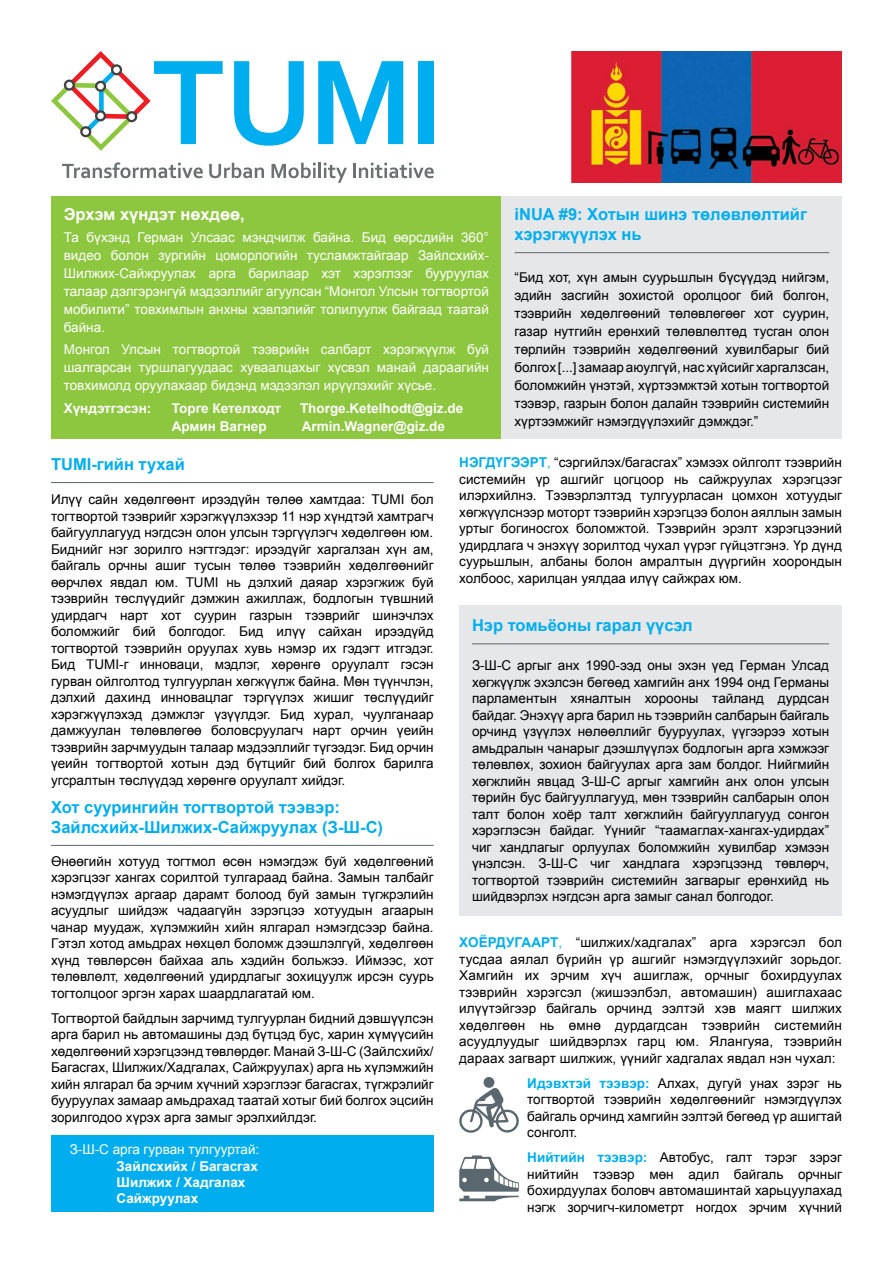
<style>
.page{position:relative;width:893px;height:1263px;background:#fff}
.page>*{position:absolute;margin:0;border:0;box-sizing:border-box;transform-origin:0 0}
.t1{font:700 16.5px/19.8px "MAK Arial";color:#00aeef}
.t2{font:700 16.5px "MAK Arial";color:#fff}
.t3{font:13.5px/16.5px "MAK Arial";color:#000;text-align:justify}
.t4{font:13.5px/18px "MAK Arial";color:#fff;text-align:justify}
.t5{font:700 13.5px/16.2px "MAK Arial";color:#fff}
.s1{font-weight:700;color:#00aeef}
.s2{color:#00aeef}
</style>
<div class="page">
<div style="left:51px;top:196px;width:451px;height:242px;background:#8dc63f"></div>
<div style="left:502px;top:196px;width:340px;height:242px;background:#e6e7e8"></div>
<div style="left:51px;top:1135px;width:383px;height:77px;background:#00aeef"></div>
<hr style="left:514px;top:252px;width:315px;height:1px;background:#5a676e">
<hr style="left:51px;top:845px;width:383px;height:1px;background:#5a676e">
<div style="left:459px;top:605px;width:383px;height:310px;background:#e6e7e8"></div>
<hr style="left:472px;top:643px;width:357px;height:1px;background:#5a676e">
<svg style="left:459px;top:1087px;width:60px;height:46px"></svg>
<div style="left:483px;top:1077px;width:11px;height:11px;background:#5a676e;border-radius:50%"></div>
<svg style="left:459px;top:1155px;width:60px;height:46px"></svg>
<svg style="left:234px;top:61px;width:70px;height:85px"></svg>
<svg style="left:318px;top:61px;width:85px;height:83px"></svg>
<div style="left:418px;top:61px;width:15px;height:83px;background:#00aeef"></div>
<svg style="left:51px;top:51px;width:172px;height:100px"></svg>
<svg style="left:62px;top:162px;width:141px;height:16px"></svg>
<svg style="left:209px;top:163px;width:55px;height:15px"></svg>
<svg style="left:271px;top:163px;width:45px;height:15px"></svg>
<hr style="left:318px;top:163px;width:3px;height:15px;background:#6b7172">
<svg style="left:324px;top:163px;width:23px;height:20px"></svg>
<hr style="left:353px;top:164px;width:3px;height:14px;background:#6b7172">
<svg style="left:359px;top:163px;width:75px;height:15px"></svg>
<img style="left:572px;top:51px;width:270px;height:132px">
<hr style="left:51px;top:482px;width:383px;height:1px;background:#5a676e">
<p class="t2" style="left:64px;top:203px;width:183px">Эрхэм хүндэт нөхдөө,</p>
<p class="t4" style="left:64px;top:228px;width:427px">Та бүхэнд Герман Улсаас мэндчилж байна. Бид өөрсдийн 360° видео болон зургийн цоморлогийн тусламжтайгаар Зайлсхийх-Шилжих-Сайжруулах арга барилаар хэт хэрэглээг бууруулах талаар дэлгэрэнгүй мэдээллийг агуулсан “Монгол Улсын тогтвортой мобилити” товхимлын анхны хэвлэлийг толилуулж байгаад таатай байна.</p>
<p class="t4" style="left:64px;top:341px;width:427px">Монгол Улсын тогтвортой тээврийн салбарт хэрэгжүүлж буй шалгарсан туршлагуудаас хуваалцахыг хүсвэл манай дараагийн товхимолд оруулахаар бидэнд мэдээлэл ирүүлэхийг хүсье.</p>
<p class="t5" style="left:64px;top:400px;width:89px">Хүндэтгэсэн:</p>
<p class="t5" style="left:172px;top:400px;width:111px">Торге Кетелходт</p>
<p class="t5" style="left:300px;top:400px;width:165px">Thorge.Ketelhodt@giz.de</p>
<p class="t5" style="left:172px;top:418px;width:96px">Армин Вагнер</p>
<p class="t5" style="left:302px;top:418px;width:145px">Armin.Wagner@giz.de</p>
<p class="t1" style="left:514px;top:205px;width:294px">iNUA #9: Хотын шинэ төлөвлөлтийг хэрэгжүүлэх нь</p>
<p class="t3" style="left:514px;top:269px;width:316px;line-height:18px">“Бид хот, хүн амын суурьшлын бүсүүдэд нийгэм, эдийн засгийн зохистой оролцоог бий болгон, тээврийн хөдөлгөөний төлөвлөгөөг хот суурин, газар нутгийн ерөнхий төлөвлөлтөд тусган олон төрлийн тээврийн хөдөлгөөний хувилбарыг бий болгох [...] замаар аюулгүй, нас хүйсийг харгалзсан, боломжийн үнэтэй, хүртээмжтэй хотын тогтвортой тээвэр, газрын болон далайн тээврийн системийн хүртээмжийг нэмэгдүүлэхийг дэмждэг.”</p>
<p class="t1" style="left:51px;top:454px;width:135px">TUMI-гийн тухай</p>
<p class="t3" style="left:51px;top:491px;width:384px">Илүү сайн хөдөлгөөнт ирээдүйн төлөө хамтдаа: TUMI бол тогтвортой тээврийг хэрэгжүүлэхээр 11 нэр хүндтэй хамтрагч байгууллагууд нэгдсэн олон улсын тэргүүлэгч хөдөлгөөн юм.<br>Биднийг нэг зорилго нэгтгэдэг: ирээдүйг харгалзан хүн ам, байгаль орчны ашиг тусын төлөө тээврийн хөдөлгөөнийг өөрчлөх явдал юм. TUMI нь дэлхий даяар хэрэгжиж буй тээврийн төслүүдийг дэмжин ажиллаж, бодлогын түвшний удирдагч нарт хот суурин газрын тээврийг шинэчлэх боломжийг бий болгодог. Бид илүү сайхан ирээдүйд тогтвортой тээврийн оруулах хувь нэмэр их гэдэгт итгэдэг.<br>Бид TUMI-г инноваци, мэдлэг, хөрөнгө оруулалт гэсэн гурван ойлголтод тулгуурлан хөгжүүлж байна. Мөн түүнчлэн, дэлхий дахинд инновацлаг тэргүүлэх жишиг төслүүдийг хэрэгжүүлэхэд дэмжлэг үзүүлдэг. Бид хурал, чуулганаар дамжуулан төлөвлөгөө боловсруулагч нарт орчин үеийн тээврийн зарчмуудын талаар мэдээллийг түгээдэг. Бид орчин үеийн тогтвортой хотын дэд бүтцийг бий болгох барилга угсралтын төслүүдэд хөрөнгө оруулалт хийдэг.</p>
<p class="t1" style="left:51px;top:798px;width:334px">Хот суурингийн тогтвортой тээвэр:<br>Зайлсхийх-Шилжих-Сайжруулах (З-Ш-С)</p>
<p class="t3" style="left:51px;top:853px;width:384px">Өнөөгийн хотууд тогтмол өсөн нэмэгдэж буй хөдөлгөөний хэрэгцээг хангах сорилтой тулгараад байна. Замын талбайг нэмэгдүүлэх аргаар дарамт болоод буй замын түгжрэлийн асуудлыг шийдэж чадаагүйн зэрэгцээ хотуудын агаарын чанар муудаж, хүлэмжийн хийн ялгарал нэмэгдсээр байна.<br>Гэтэл хотод амьдрах нөхцөл боломж дээшлэлгүй, хөдөлгөөн хүнд төвлөрсөн байхаа аль хэдийн больжээ. Иймээс, хот төлөвлөлт, хөдөлгөөний удирдлагыг зохицуулж ирсэн суурь тогтолцоог эргэн харах шаардлагатай юм.</p>
<p class="t3" style="left:51px;top:1010px;width:384px">Тогтвортой байдлын зарчимд тулгуурлан бидний дэвшүүлсэн арга барил нь автомашины дэд бүтцэд бус, харин хүмүүсийн хөдөлгөөний хэрэгцээнд төвлөрдөг. Манай З-Ш-С (Зайлсхийх/ Багасгах, Шилжих/Хадгалах, Сайжруулах) арга нь хүлэмжийн хийн ялгарал ба эрчим хүчний хэрэглээг багасгах, түгжрэлийг бууруулах замаар амьдрахад таатай хотыг бий болгох эцсийн зорилгодоо хүрэх арга замыг эрэлхийлдэг.</p>
<p class="t4" style="left:70px;top:1141px;width:191px">З-Ш-С арга гурван тулгууртай:</p>
<p class="t5" style="left:116px;top:1158px;width:143px">Зайлсхийх / Багасгах<br>Шилжих / Хадгалах<br>Сайжруулах</p>
<p class="t3" style="left:459px;top:454px;width:384px"><span class="s1">НЭГДҮГЭЭРТ</span><span class="s2">,</span> “сэргийлэх/багасгах” хэмээх ойлголт тээврийн системийн үр ашгийг цогцоор нь сайжруулах хэрэгцээг илэрхийлнэ. Тээвэрлэлтэд тулгуурласан цомхон хотуудыг хөгжүүлснээр моторт тээврийн хэрэгцээ болон аяллын замын уртыг богиносгох боломжтой. Тээврийн эрэлт хэрэгцээний удирдлага ч энэхүү зорилтод чухал үүрэг гүйцэтгэнэ. Үр дүнд суурьшлын, албаны болон амралтын дүүргийн хоорондын холбоос, харилцан уялдаа илүү сайжрах юм.</p>
<p class="t1" style="left:472px;top:616px;width:222px">Нэр томьёоны гарал үүсэл</p>
<p class="t3" style="left:472px;top:657px;width:359px">З-Ш-С аргыг анх 1990-ээд оны эхэн үед Герман Улсад хөгжүүлж эхэлсэн бөгөөд хамгийн анх 1994 онд Германы парламентын хяналтын хорооны тайланд дурдсан байдаг. Энэхүү арга барил нь тээврийн салбарын байгаль орчинд үзүүлэх нөлөөллийг бууруулах, үүгээрээ хотын амьдралын чанарыг дээшлүүлэх бодлогын арга хэмжээг төлөвлөх, зохион байгуулах арга зам болдог. Нийгмийн хөгжлийн явцад З-Ш-С аргыг хамгийн анх олон улсын төрийн бус байгууллагууд, мөн тээврийн салбарын олон талт болон хоёр талт хөгжлийн байгууллагууд сонгон хэрэглэсэн байдаг. Үүнийг “таамаглах-хангах-удирдах” чиг хандлагыг орлуулах боломжийн хувилбар хэмээн үнэлсэн. З-Ш-С чиг хандлага хэрэгцээнд төвлөрч, тогтвортой тээврийн системийн загварыг ерөнхийд нь шийдвэрлэх нэгдсэн арга замыг санал болгодог.</p>
<p class="t3" style="left:459px;top:934px;width:384px"><span class="s1">ХОЁРДУГААРТ</span><span class="s2">,</span> “шилжих/хадгалах” арга хэрэгсэл бол тусдаа аялал бүрийн үр ашгийг нэмэгдүүлэхийг зорьдог.<br>Хамгийн их эрчим хүч ашиглаж, орчныг бохирдуулах тээврийн хэрэгсэл (жишээлбэл, автомашин) ашиглахаас илүүтэйгээр байгаль орчинд ээлтэй хэв маягт шилжих хөдөлгөөн нь өмнө дурдагдсан тээврийн системийн асуудлуудыг шийдвэрлэх гарц юм. Ялангуяа, тээврийн дараах загварт шилжиж, үүнийг хадгалах явдал нэн чухал:</p>
<p class="t3" style="left:527px;top:1075px;width:316px"><span class="s1">Идэвхтэй тээвэр:</span> Алхах, дугуй унах зэрэг нь тогтвортой тээврийн хөдөлгөөнийг нэмэгдүүлэх байгаль орчинд хамгийн ээлтэй бөгөөд үр ашигтай сонголт.</p>
<p class="t3" style="left:527px;top:1149px;width:316px"><span class="s1">Нийтийн тээвэр:</span> Автобус, галт тэрэг зэрэг нийтийн тээвэр мөн адил байгаль орчныг бохирдуулах боловч автомашинтай харьцуулахад нэгж зорчигч-километрт ногдох эрчим хүчний</p>
</div>
